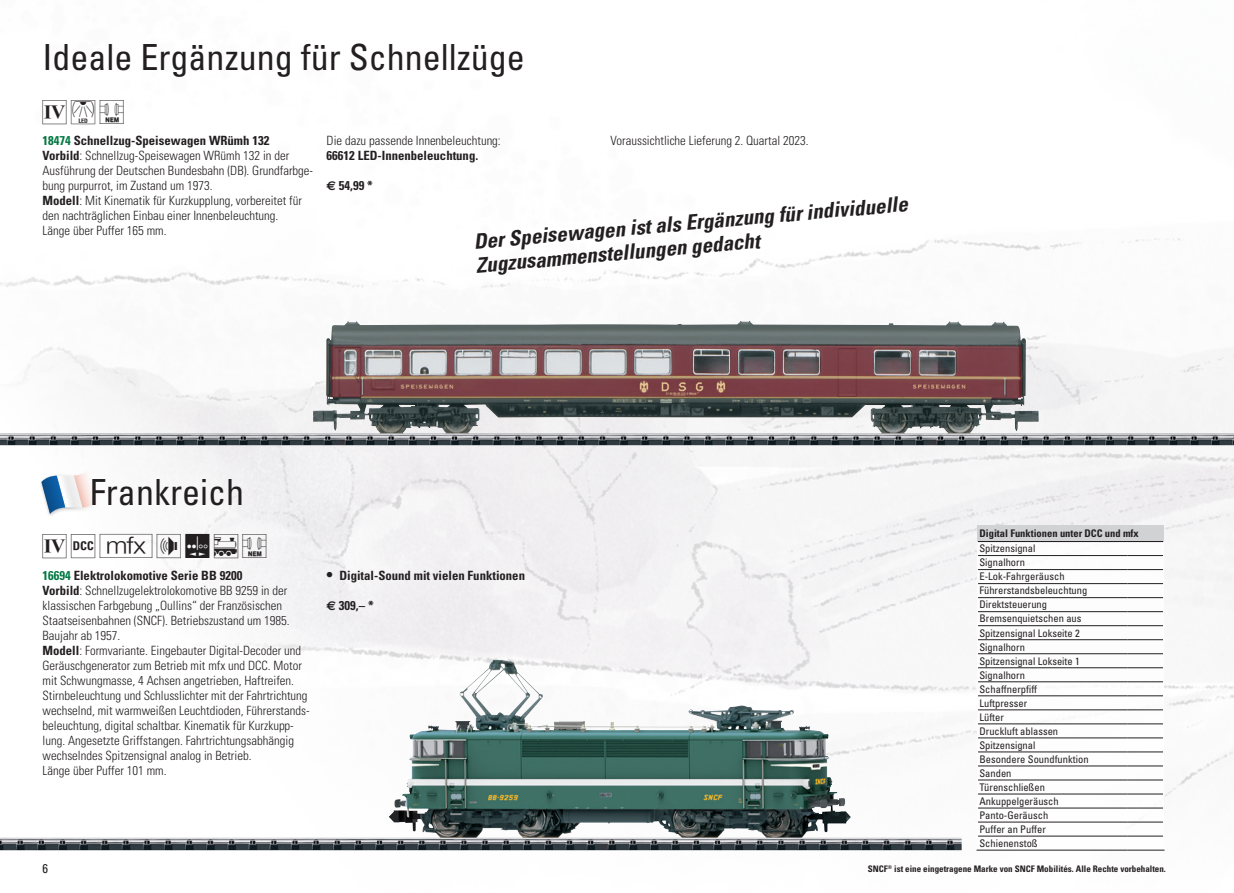
<style>
.page{position:relative;width:1234px;height:893px;background:#fff}
.page>*{position:absolute;margin:0;border:0;box-sizing:border-box;transform-origin:0 0}
.t1{font:condensed 36px "Univers LT Std";color:#231f20}
.t2{font:30px "Trix Piktos";color:#231f20}
.t3{font:italic 700 condensed 21px/24px "Univers LT Std";color:#231f20}
.t4{font:300 condensed 12.75px/15px "Univers LT Std";color:#231f20}
.t5{font:700 condensed 12.75px "Univers LT Std";color:#231f20}
.t6{font:condensed 12.75px "Univers LT Std";color:#231f20}
.t7{font:condensed 10.5px/14.1px "Univers LT Std";color:#231f20}
.t8{font:700 condensed 10.5px "Univers LT Std";color:#231f20}
.t9{font:700 condensed 9px "Univers LT Std";color:#231f20}
.s1{color:#007742}
.s2{font-weight:700}
.s3{font-family:"Euro Sans";font-stretch:normal}
.s4{font-size:15px}
</style>
<div class="page">
<img style="left:1233px;top:354px;width:1px;height:397px">
<img style="left:0;top:238px;width:1233px;height:613px">
<img style="left:38px;top:466px;width:64px;height:49px">
<svg style="left:41px;top:469px;width:57px;height:45px"></svg>
<img style="left:0;top:321px;width:1233px;height:124px">
<img style="left:0;top:661px;width:961px;height:189px">
<div style="left:977px;top:525px;width:186px;height:325px;background:#fff"></div>
<div style="left:977px;top:525px;width:186px;height:16px;background:#d1d2d4"></div>
<hr style="left:977px;top:555px;width:150px;height:1px;background:#231f20">
<hr style="left:1127px;top:555px;width:35px;height:1px;background:#231f20">
<hr style="left:977px;top:569px;width:150px;height:1px;background:#231f20">
<hr style="left:1127px;top:569px;width:35px;height:1px;background:#231f20">
<hr style="left:977px;top:583px;width:150px;height:1px;background:#231f20">
<hr style="left:1127px;top:583px;width:35px;height:1px;background:#231f20">
<hr style="left:977px;top:597px;width:150px;height:1px;background:#231f20">
<hr style="left:1127px;top:597px;width:35px;height:1px;background:#231f20">
<hr style="left:977px;top:611px;width:150px;height:1px;background:#231f20">
<hr style="left:1127px;top:611px;width:35px;height:1px;background:#231f20">
<hr style="left:977px;top:625px;width:150px;height:1px;background:#231f20">
<hr style="left:1127px;top:625px;width:35px;height:1px;background:#231f20">
<hr style="left:977px;top:639px;width:150px;height:1px;background:#231f20">
<hr style="left:1127px;top:639px;width:35px;height:1px;background:#231f20">
<hr style="left:977px;top:653px;width:150px;height:1px;background:#231f20">
<hr style="left:1127px;top:653px;width:35px;height:1px;background:#231f20">
<hr style="left:977px;top:541px;width:150px;height:1px;background:#231f20">
<hr style="left:1127px;top:541px;width:35px;height:1px;background:#231f20">
<hr style="left:977px;top:667px;width:150px;height:1px;background:#231f20">
<hr style="left:1127px;top:667px;width:35px;height:1px;background:#231f20">
<hr style="left:977px;top:681px;width:150px;height:1px;background:#231f20">
<hr style="left:1127px;top:681px;width:35px;height:1px;background:#231f20">
<hr style="left:977px;top:696px;width:150px;height:1px;background:#231f20">
<hr style="left:1127px;top:696px;width:35px;height:1px;background:#231f20">
<hr style="left:977px;top:710px;width:150px;height:1px;background:#231f20">
<hr style="left:1127px;top:710px;width:35px;height:1px;background:#231f20">
<hr style="left:977px;top:724px;width:150px;height:1px;background:#231f20">
<hr style="left:1127px;top:724px;width:35px;height:1px;background:#231f20">
<hr style="left:977px;top:738px;width:150px;height:1px;background:#231f20">
<hr style="left:1127px;top:738px;width:35px;height:1px;background:#231f20">
<hr style="left:977px;top:752px;width:150px;height:1px;background:#231f20">
<hr style="left:1127px;top:752px;width:35px;height:1px;background:#231f20">
<hr style="left:977px;top:766px;width:150px;height:1px;background:#231f20">
<hr style="left:1127px;top:766px;width:35px;height:1px;background:#231f20">
<hr style="left:977px;top:780px;width:150px;height:1px;background:#231f20">
<hr style="left:1127px;top:780px;width:35px;height:1px;background:#231f20">
<hr style="left:977px;top:794px;width:150px;height:1px;background:#231f20">
<hr style="left:1127px;top:794px;width:35px;height:1px;background:#231f20">
<hr style="left:977px;top:808px;width:150px;height:1px;background:#231f20">
<hr style="left:1127px;top:808px;width:35px;height:1px;background:#231f20">
<hr style="left:977px;top:822px;width:150px;height:1px;background:#231f20">
<hr style="left:1127px;top:822px;width:35px;height:1px;background:#231f20">
<hr style="left:977px;top:836px;width:150px;height:1px;background:#231f20">
<hr style="left:1127px;top:836px;width:35px;height:1px;background:#231f20">
<hr style="left:976px;top:850px;width:151px;height:1px;background:#231f20">
<hr style="left:1127px;top:850px;width:37px;height:1px;background:#231f20">
<h1 class="t1" style="left:43px;top:35px;width:483px">Ideale Ergänzung für Schnellzüge</h1>
<h2 class="t2" style="left:43px;top:96px;width:87px">e)1</h2>
<p class="t5" style="left:43px;top:133px;width:228px"><span class="s1">18474</span> Schnellzug-Speisewagen WRümh 132</p>
<p class="t4" style="left:43px;top:148px;width:272px"><span class="s2">Vorbild</span>: Schnellzug-Speisewagen WRümh 132 in der Ausführung der Deutschen Bundesbahn (DB). Grundfarbge&shy;bung purpurrot, im Zustand um 1973.<br><span class="s2">Modell</span>: Mit Kinematik für Kurzkupplung, vorbereitet für den nachträglichen Einbau einer Innenbeleuchtung.<br>Länge über Puffer 165 mm.</p>
<p class="t4" style="left:326px;top:133px;width:176px">Die dazu passende Innenbeleuchtung:</p>
<p class="t5" style="left:326px;top:148px;width:153px">66612 LED-Innenbeleuchtung.</p>
<p class="t5" style="left:326px;top:178px;width:48px"><span class="s3">€</span> 54,99 *</p>
<p class="t4" style="left:610px;top:133px;width:199px">Voraussichtliche Lieferung 2. Quartal 2023.</p>
<h3 class="t3" style="left:472px;top:230px;width:437px;rotate:-5deg">Der Speisewagen ist als Ergänzung für individuelle<br>Zugzusammenstellungen gedacht</h3>
<h1 class="t1" style="left:90px;top:470px;width:155px">Frankreich</h1>
<h2 class="t2" style="left:43px;top:530px;width:230px">e§`![Y1</h2>
<p class="t5" style="left:43px;top:568px;width:201px"><span class="s1">16694</span> Elektrolokomotive Serie BB 9200</p>
<p class="t4" style="left:43px;top:583px;width:268px"><span class="s2">Vorbild</span>: Schnellzugelektrolokomotive BB 9259 in der klassischen Farbgebung „Oullins“ der Französischen Staatseisenbahnen (SNCF). Betriebszustand um 1985.<br>Baujahr ab 1957.<br><span class="s2">Modell</span>: Formvariante. Eingebauter Digital-Decoder und Geräuschgenerator zum Betrieb mit mfx und DCC. Motor mit Schwungmasse, 4 Achsen angetrieben, Haftreifen.<br>Stirnbeleuchtung und Schlusslichter mit der Fahrtrichtung wechselnd, mit warmweißen Leuchtdioden, Führerstands&shy;beleuchtung, digital schaltbar. Kinematik für Kurzkupp&shy;lung. Angesetzte Griffstangen. Fahrtrichtungsabhängig wechselndes Spitzensignal analog in Betrieb.<br>Länge über Puffer 101 mm.</p>
<p class="t5" style="left:326px;top:568px;width:200px"><span class="s4">•</span> Digital-Sound mit vielen Funktionen</p>
<p class="t5" style="left:326px;top:598px;width:49px"><span class="s3">€</span> 309,– *</p>
<p class="t6" style="left:43px;top:861px;width:7px">6</p>
<p class="t8" style="left:979px;top:527px;width:161px">Digital Funktionen unter DCC und mfx</p>
<p class="t7" style="left:979px;top:541px;width:111px">Spitzensignal<br>Signalhorn<br>E-Lok-Fahrgeräusch<br>Führerstandsbeleuchtung<br>Direktsteuerung<br>Bremsenquietschen aus<br>Spitzensignal Lokseite 2<br>Signalhorn<br>Spitzensignal Lokseite 1<br>Signalhorn<br>Schaffnerpfiff<br>Luftpresser<br>Lüfter<br>Druckluft ablassen<br>Spitzensignal<br>Besondere Soundfunktion<br>Sanden<br>Türenschließen<br>Ankuppelgeräusch<br>Panto-Geräusch<br>Puffer an Puffer<br>Schienenstoß</p>
<p class="t9" style="left:867px;top:863px;width:299px">SNCF<sup>®</sup> ist eine eingetragene Marke von SNCF Mobilités. Alle Rechte vorbehalten.</p>
</div>
